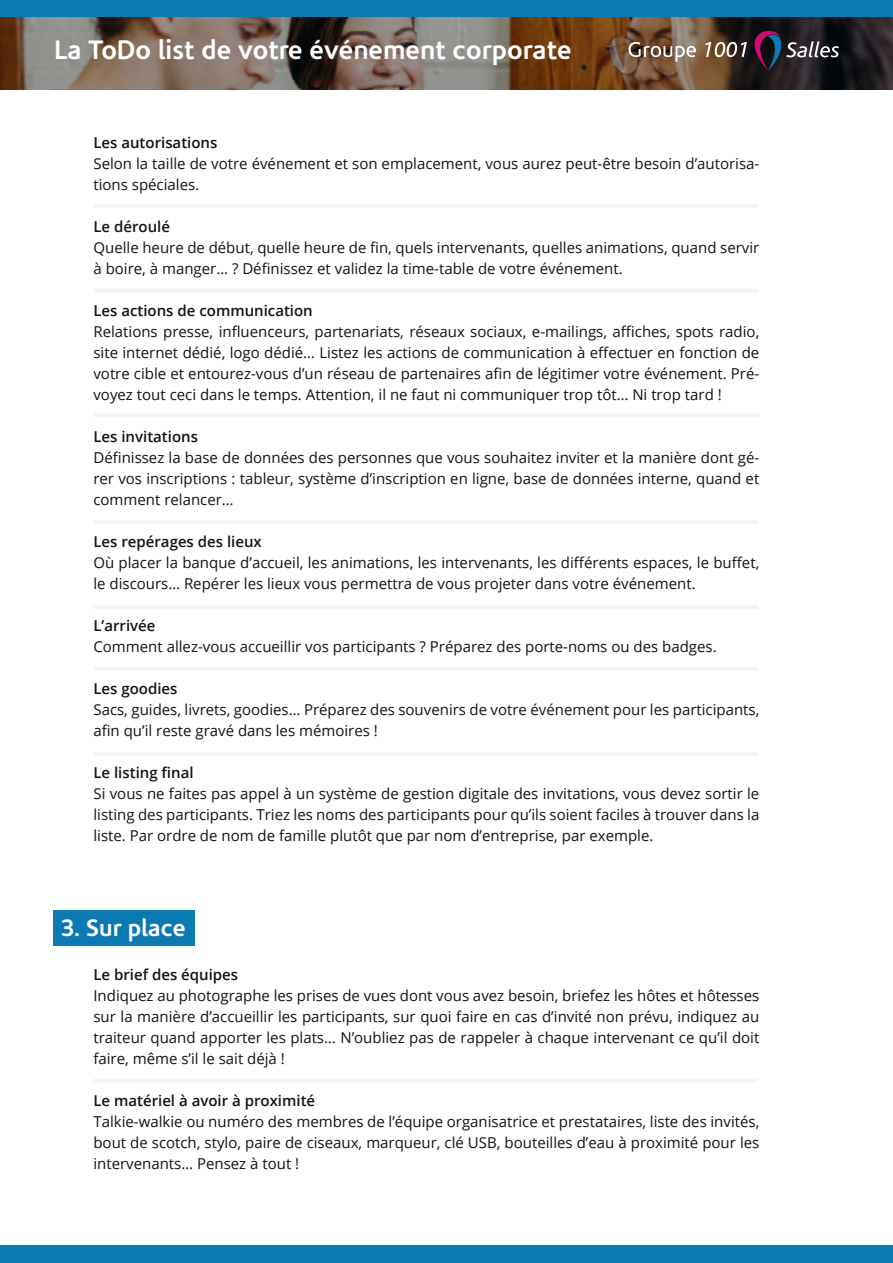
<style>
.page{position:relative;width:893px;height:1263px;background:#fff}
.page>*{position:absolute;margin:0;border:0;box-sizing:border-box;transform-origin:0 0}
.t1{font:700 27px "Corisande";color:#fff}
.t2{font:700 24px "Corisande";color:#fff}
.t3{font:15px/21px "Open Sans";color:#131313;text-align:justify}
.t4{font:600 15px "Open Sans";color:#131313}
</style>
<div class="page">
<div style="left:54px;top:910px;width:141px;height:36px;background:#0b7ab2"></div>
<div style="left:0;top:1245px;width:893px;height:18px;background:#0b7ab2"></div>
<div style="left:93px;top:204px;width:664px;height:3px;background:#ccc;border:1px solid #ccc"></div>
<div style="left:94px;top:289px;width:664px;height:3px;background:#ccc;border:1px solid #ccc"></div>
<div style="left:94px;top:414px;width:664px;height:3px;background:#ccc;border:1px solid #ccc"></div>
<div style="left:93px;top:521px;width:664px;height:3px;background:#ccc;border:1px solid #ccc"></div>
<hr style="left:93px;top:605px;width:664px;height:4px;background:#f5f5f5">
<hr style="left:93px;top:667px;width:664px;height:4px;background:#f5f5f5">
<div style="left:93px;top:752px;width:664px;height:3px;background:#ccc;border:1px solid #ccc"></div>
<div style="left:93px;top:1079px;width:664px;height:3px;background:#ccc;border:1px solid #ccc"></div>
<svg style="left:0;top:17px;width:893px;height:73px;background:#6d594b"></svg>
<div style="left:0;top:0;width:893px;height:17px;background:#0b7ab2"></div>
<svg style="left:628px;top:42px;width:68px;height:20px"></svg>
<svg style="left:705px;top:24px;width:134px;height:47px;background:#3e3335"></svg>
<h1 class="t1" style="left:54px;top:34px;width:519px">La ToDo list de votre événement corporate</h1>
<p class="t4" style="left:93px;top:133px;width:125px">Les autorisations</p>
<p class="t3" style="left:93px;top:153px;width:667px">Selon la taille de votre événement et son emplacement, vous aurez peut-être besoin d’autorisa&shy;tions spéciales.</p>
<p class="t4" style="left:93px;top:217px;width:78px">Le déroulé</p>
<p class="t3" style="left:93px;top:237px;width:667px">Quelle heure de début, quelle heure de fin, quels intervenants, quelles animations, quand servir à boire, à manger… ? Définissez et validez la time-table de votre événement.</p>
<p class="t4" style="left:93px;top:301px;width:221px">Les actions de communication</p>
<p class="t3" style="left:93px;top:321px;width:667px">Relations presse, influenceurs, partenariats, réseaux sociaux, e-mailings, affiches, spots radio, site internet dédié, logo dédié… Listez les actions de communication à effectuer en fonction de votre cible et entourez-vous d’un réseau de partenaires afin de légitimer votre événement. Pré&shy;voyez tout ceci dans le temps. Attention, il ne faut ni communiquer trop tôt… Ni trop tard !</p>
<p class="t4" style="left:93px;top:427px;width:106px">Les invitations</p>
<p class="t3" style="left:93px;top:447px;width:667px">Définissez la base de données des personnes que vous souhaitez inviter et la manière dont gé&shy;rer vos inscriptions : tableur, système d’inscription en ligne, base de données interne, quand et comment relancer…</p>
<p class="t4" style="left:93px;top:532px;width:170px">Les repérages des lieux</p>
<p class="t3" style="left:93px;top:552px;width:667px">Où placer la banque d’accueil, les animations, les intervenants, les différents espaces, le buffet, le discours… Repérer les lieux vous permettra de vous projeter dans votre événement.</p>
<p class="t4" style="left:93px;top:616px;width:64px">L’arrivée</p>
<p class="t3" style="left:93px;top:636px;width:625px">Comment allez-vous accueillir vos participants ? Préparez des porte-noms ou des badges.</p>
<p class="t4" style="left:93px;top:679px;width:86px">Les goodies</p>
<p class="t3" style="left:93px;top:699px;width:667px">Sacs, guides, livrets, goodies… Préparez des souvenirs de votre événement pour les participants, afin qu’il reste gravé dans les mémoires !</p>
<p class="t4" style="left:93px;top:763px;width:102px">Le listing final</p>
<p class="t3" style="left:93px;top:783px;width:667px">Si vous ne faites pas appel à un système de gestion digitale des invitations, vous devez sortir le listing des participants. Triez les noms des participants pour qu’ils soient faciles à trouver dans la liste. Par ordre de nom de famille plutôt que par nom d’entreprise, par exemple.</p>
<h2 class="t2" style="left:61px;top:914px;width:126px">3. Sur place</h2>
<p class="t4" style="left:93px;top:964px;width:146px">Le brief des équipes</p>
<p class="t3" style="left:93px;top:985px;width:667px">Indiquez au photographe les prises de vues dont vous avez besoin, briefez les hôtes et hôtesses sur la manière d’accueillir les participants, sur quoi faire en cas d’invité non prévu, indiquez au traiteur quand apporter les plats… N’oubliez pas de rappeler à chaque intervenant ce qu’il doit faire, même s’il le sait déjà !</p>
<p class="t4" style="left:93px;top:1090px;width:223px">Le matériel à avoir à proximité</p>
<p class="t3" style="left:93px;top:1111px;width:667px">Talkie-walkie ou numéro des membres de l’équipe organisatrice et prestataires, liste des invités, bout de scotch, stylo, paire de ciseaux, marqueur, clé USB, bouteilles d’eau à proximité pour les intervenants… Pensez à tout !</p>
</div>
